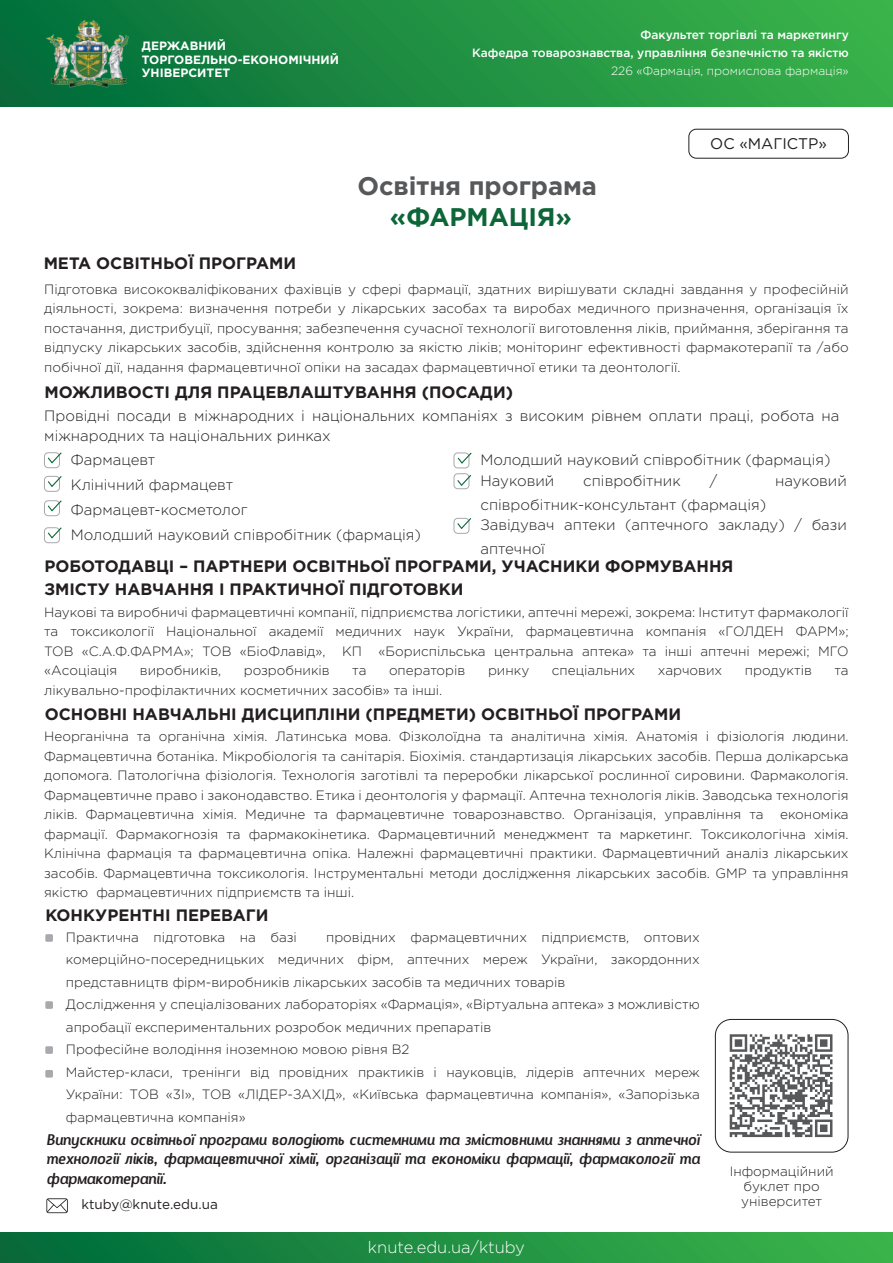
<style>
.page{position:relative;width:893px;height:1263px;background:#fff}
.page>*{position:absolute;margin:0;border:0;box-sizing:border-box;transform-origin:0 0}
.t1{font:700 25.5px "Gotham Pro";color:#57585a}
.t2{font:700 25.5px "Gotham Pro";color:#0c6638}
.t3{font:700 16.5px/22.5px "Gotham Pro";color:#231f20}
.t4{font:300 16.5px "Gotham Pro";color:#fff}
.t5{font:15.45px "Gotham Pro";color:#231f20}
.t6{font:300 15px/24.9px "Gotham Pro";color:#231f20}
.t7{font:italic 15px/19.5px "Designosaur";color:#231f20;text-align:justify}
.t8{font:300 13.5px/19.5px "Gotham Pro";color:#231f20;text-align:justify}
.t9{font:13.5px "Gotham Pro";color:#231f20}
.t10{font:500 12px "Gotham Pro";color:#fff}
.t11{font:700 12px/13.5px "Gotham Pro";color:#fff}
.t12{font:300 12px "Gotham Pro";color:#fff}
</style>
<div class="page">
<div style="left:0;top:1233px;width:893px;height:30px;background:linear-gradient(to right,#01693a,#3db64b)"></div>
<div style="left:0;top:0;width:893px;height:107px;background:linear-gradient(to right,#036c3b,#3bb34a)"></div>
<img style="left:44px;top:21px;width:95px;height:70px">
<div style="left:688px;top:129px;width:161px;height:30px;border:1px solid #231f20;border-radius:8px"></div>
<svg style="left:46px;top:1198px;width:22px;height:15px"></svg>
<div style="left:715px;top:1019px;width:133px;height:133px;border:1px solid #231f20;border-radius:16px"></div>
<svg style="left:730px;top:1034px;width:102px;height:103px"></svg>
<div style="left:44px;top:452px;width:16px;height:16px;border:1px solid #a8a9ad;border-radius:4px"></div>
<div style="left:44px;top:476px;width:16px;height:16px;border:1px solid #a8a9ad;border-radius:4px"></div>
<div style="left:44px;top:500px;width:16px;height:16px;border:1px solid #a8a9ad;border-radius:4px"></div>
<svg style="left:47px;top:452px;width:15px;height:13px"></svg>
<svg style="left:47px;top:475px;width:15px;height:13px"></svg>
<svg style="left:47px;top:500px;width:15px;height:12px"></svg>
<div style="left:44px;top:527px;width:16px;height:16px;border:1px solid #a8a9ad;border-radius:4px"></div>
<svg style="left:47px;top:527px;width:15px;height:13px"></svg>
<div style="left:454px;top:473px;width:15px;height:16px;border:1px solid #a8a9ad;border-radius:4px"></div>
<div style="left:454px;top:518px;width:15px;height:16px;border:1px solid #a8a9ad;border-radius:4px"></div>
<svg style="left:456px;top:474px;width:16px;height:13px"></svg>
<svg style="left:456px;top:517px;width:16px;height:13px"></svg>
<div style="left:454px;top:453px;width:15px;height:15px;border:1px solid #a8a9ad;border-radius:4px"></div>
<svg style="left:456px;top:452px;width:16px;height:13px"></svg>
<div style="left:45px;top:934px;width:8px;height:8px;background:#a8a9ad;border-radius:2px"></div>
<div style="left:45px;top:1001px;width:8px;height:8px;background:#a8a9ad;border-radius:2px"></div>
<div style="left:45px;top:1046px;width:8px;height:8px;background:#a8a9ad;border-radius:2px"></div>
<div style="left:45px;top:1070px;width:8px;height:7px;background:#a8a9ad;border-radius:2px"></div>
<p class="t11" style="left:142px;top:39px;width:199px">ДЕРЖАВНИЙ<br>ТОРГОВЕЛЬНО-ЕКОНОМІЧНИЙ<br>УНІВЕРСИТЕТ</p>
<p class="t10" style="left:640px;top:28px;width:210px">Факультет торгівлі та маркетингу</p>
<p class="t12" style="left:611px;top:64px;width:239px">226 «Фармація, промислова фармація»</p>
<p class="t10" style="left:472px;top:46px;width:378px">Кафедра товарознавства, управління безпечністю та якістю</p>
<h1 class="t1" style="left:357px;top:171px;width:241px">Освітня програма</h1>
<h1 class="t2" style="left:390px;top:202px;width:184px">«ФАРМАЦІЯ»</h1>
<p class="t5" style="left:710px;top:135px;width:118px">ОС «МАГІСТР»</p>
<p class="t3" style="left:44px;top:251px;width:254px">МЕТА ОСВІТНЬОЇ ПРОГРАМИ</p>
<p class="t8" style="left:44px;top:279px;width:806px">Підготовка висококваліфікованих фахівців у сфері фармації, здатних вирішувати складні завдання у професійній діяльності, зокрема: визначення потреби у лікарських засобах та виробах медичного призначення, організація їх постачання, дистрибуції, просування; забезпечення сучасної технології виготовлення ліків, приймання, зберігання та відпуску лікарських засобів, здійснення контролю за якістю ліків; моніторинг ефективності фармакотерапії та /або побічної дії, надання фармацевтичної опіки на засадах фармацевтичної етики та деонтології.</p>
<p class="t3" style="left:45px;top:381px;width:470px">МОЖЛИВОСТІ ДЛЯ ПРАЦЕВЛАШТУВАННЯ (ПОСАДИ)</p>
<p class="t6" style="left:44px;top:407px;width:797px;line-height:19.5px">Провідні посади в міжнародних і національних компаніях з високим рівнем оплати праці, робота на міжнародних та національних ринках</p>
<p class="t6" style="left:71px;top:447px;width:351px">Фармацевт<br>Клінічний фармацевт<br>Фармацевт-косметолог<br>Молодший науковий співробітник (фармація)</p>
<p class="t6" style="left:480px;top:447px;width:351px">Молодший науковий співробітник (фармація)</p>
<p class="t6" style="left:480px;top:468px;width:75px">Науковий</p>
<p class="t6" style="left:583px;top:468px;width:99px">співробітник</p>
<p class="t6" style="left:710px;top:468px;width:9px">/</p>
<p class="t6" style="left:775px;top:468px;width:73px">науковий</p>
<p class="t6" style="left:480px;top:495px;width:368px;line-height:20px">співробітник-консультант (фармація)<br>Завідувач аптеки (аптечного закладу) / бази</p>
<p class="t6" style="left:480px;top:536px;width:66px">аптечної</p>
<p class="t3" style="left:44px;top:555px;width:691px">РОБОТОДАВЦІ – ПАРТНЕРИ ОСВІТНЬОЇ ПРОГРАМИ, УЧАСНИКИ ФОРМУВАННЯ<br>ЗМІСТУ НАВЧАННЯ І ПРАКТИЧНОЇ ПІДГОТОВКИ</p>
<p class="t8" style="left:44px;top:602px;width:806px">Наукові та виробничі фармацевтичні компанії, підприємства логістики, аптечні мережі, зокрема: Інститут фармакології та токсикології Національної академії медичних наук України, фармацевтична компанія «ГОЛДЕН ФАРМ»; ТОВ «С.А.Ф.ФАРМА»; ТОВ «БіоФлавід», КП «Бориспільська центральна аптека» та інші аптечні мережі; МГО «Асоціація</p>
<p class="t8" style="left:140px;top:661px;width:83px">виробників,</p>
<p class="t8" style="left:244px;top:661px;width:87px">розробників</p>
<p class="t8" style="left:352px;top:661px;width:16px">та</p>
<p class="t8" style="left:389px;top:661px;width:78px">операторів</p>
<p class="t8" style="left:488px;top:661px;width:43px">ринку</p>
<p class="t8" style="left:552px;top:661px;width:85px">спеціальних</p>
<p class="t8" style="left:658px;top:661px;width:66px">харчових</p>
<p class="t8" style="left:745px;top:661px;width:69px">продуктів</p>
<p class="t8" style="left:834px;top:661px;width:16px">та</p>
<p class="t8" style="left:44px;top:680px;width:400px">лікувально-профілактичних косметичних засобів» та інші.</p>
<p class="t3" style="left:45px;top:703px;width:638px">ОСНОВНІ НАВЧАЛЬНІ ДИСЦИПЛІНИ (ПРЕДМЕТИ) ОСВІТНЬОЇ ПРОГРАМИ</p>
<p class="t8" style="left:44px;top:727px;width:806px">Неорганічна та органічна хімія. Латинська мова. Фізколоїдна та аналітична хімія. Анатомія і фізіологія людини.<br>Фармацевтична ботаніка. Мікробіологія та санітарія. Біохімія. стандартизація лікарських засобів. Перша долікарська допомога. Патологічна фізіологія. Технологія заготівлі та переробки лікарської рослинної сировини. Фармакологія.<br>Фармацевтичне право і законодавство. Етика і деонтологія у фармації. Аптечна технологія ліків. Заводська технологія ліків. Фармацевтична хімія. Медичне та фармацевтичне товарознавство. Організація, управління та економіка фармації. Фармакогнозія та фармакокінетика. Фармацевтичний менеджмент та маркетинг. Токсикологічна хімія.<br>Клінічна фармація та фармацевтична опіка. Належні фармацевтичні практики. Фармацевтичний аналіз лікарських засобів. Фармацевтична токсикологія. Інструментальні методи дослідження лікарських засобів. GMP та управління якістю фармацевтичних підприємств та інші.</p>
<p class="t3" style="left:45px;top:903px;width:225px">КОНКУРЕНТНІ ПЕРЕВАГИ</p>
<p class="t8" style="left:66px;top:927px;width:233px">Практична підготовка на базі</p>
<p class="t8" style="left:66px;top:926px;width:635px;line-height:22.5px;text-align:left;text-indent:260px">провідних фармацевтичних підприємств, оптових комерційно-посередницьких медичних фірм, аптечних мереж України, закордонних представництв фірм-виробників лікарських засобів та медичних товарів<br>Дослідження у спеціалізованих лабораторіях «Фармація», «Віртуальна аптека» з можливістю апробації експериментальних розробок медичних препаратів<br>Професійне володіння іноземною мовою рівня В2<br>Майстер-класи, тренінги від провідних практиків і науковців, лідерів аптечних мереж України: ТОВ «3І», ТОВ «ЛІДЕР-ЗАХІД», «Київська фармацевтична компанія», «Запорізька фармацевтична компанія»</p>
<p class="t7" style="left:46px;top:1129px;width:655px">Випускники освітньої програми володіють системними та змістовними знаннями з аптечної технології ліків, фармацевтичної хімії, організації та економіки фармації, фармакології та фармакотерапії.</p>
<p class="t8" style="left:730px;top:1164px;width:106px;line-height:15px;text-align:center">Інформаційний буклет про</p>
<p class="t9" style="left:81px;top:1197px;width:138px">ktuby@knute.edu.ua</p>
<p class="t8" style="left:741px;top:1191px;width:83px">університет</p>
<p class="t4" style="left:368px;top:1238px;width:158px">knute.edu.ua/ktuby</p>
</div>
